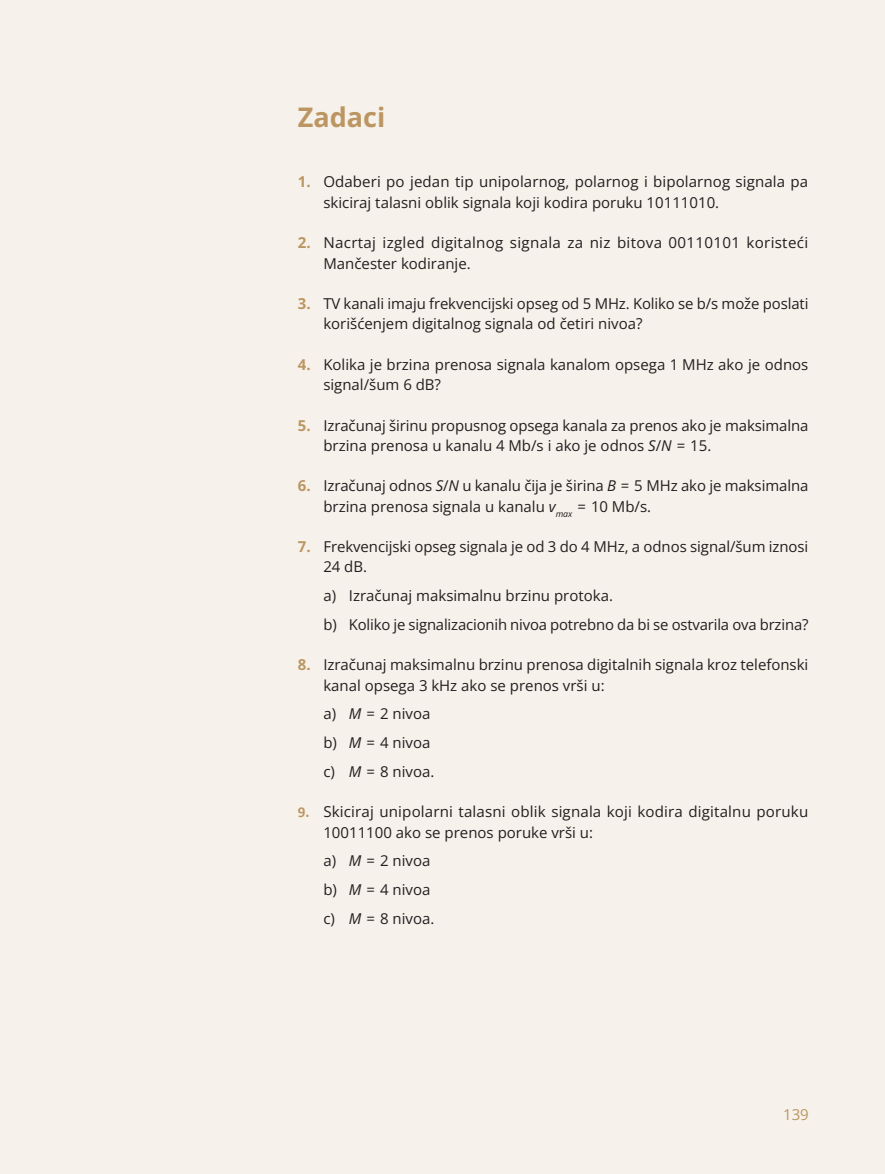
<style>
.page{position:relative;width:885px;height:1174px;background:#fff}
.page>*{position:absolute;margin:0;border:0;box-sizing:border-box;transform-origin:0 0}
.t1{font:700 27px "Open Sans";color:#bc9662}
.t2{font:15px/20.2px "Open Sans";color:#231f20}
.t3{font:15px/20.2px "Open Sans";letter-spacing:.02em;color:#231f20}
.t4{font:15px "Open Sans";color:#bc9662}
.s1{font-weight:700;color:#bc9662}
.s2{font-family:"Open Sansnk MATH"}
.s3{font-family:"Calibri";font-weight:700;color:#bc9662}
</style>
<div class="page">
<div style="left:0;top:0;width:884px;height:1174px;background:#f6f1ea"></div>
<h1 class="t1" style="left:298px;top:98px;width:89px">Zadaci</h1>
<p class="t2" style="left:323px;top:171px;width:486px;text-indent:-26px"><span class="s1">1.</span> Odaberi po jedan tip unipolarnog, polarnog i bipolarnog signala pa skiciraj talasni oblik signala koji kodira poruku 10111010.</p>
<p class="t3" style="left:323px;top:232px;width:486px;text-indent:-26px"><span class="s1">2.</span> Nacrtaj izgled digitalnog signala za niz bitova 00110101 koristeći<br>Mančester kodiranje.</p>
<p class="t2" style="left:323px;top:293px;width:486px;text-indent:-26px"><span class="s1">3.</span> TV kanali imaju frekvencijski opseg od <span class="s2">5</span> MHz. Koliko se b/s može poslati korišćenjem digitalnog signala od četiri nivoa?</p>
<p class="t2" style="left:323px;top:354px;width:486px;text-indent:-25px"><span class="s1">4.</span> Kolika je brzina prenosa signala kanalom opsega <span class="s2">1</span> MHz ako je odnos signal/šum <span class="s2">6</span> dB?</p>
<p class="t2" style="left:323px;top:414px;width:486px;text-indent:-26px"><span class="s1">5.</span> Izračunaj širinu propusnog opsega kanala za prenos ako je maksimalna brzina prenosa u kanalu <span class="s2">4</span> Mb/s i ako je odnos <span class="s2">S/N = 15</span>.</p>
<p class="t2" style="left:323px;top:475px;width:486px;text-indent:-26px"><span class="s1">6.</span> Izračunaj odnos <span class="s2">S/N</span> u kanalu čija je širina <span class="s2">B = 5</span> MHz ako je maksimalna brzina prenosa signala u kanalu <span class="s2">v</span><sub>max</sub> <span class="s2">= 10</span> Mb/s.</p>
<p class="t2" style="left:323px;top:536px;width:486px;text-indent:-26px"><span class="s1">7.</span> Frekvencijski opseg signala je od <span class="s2">3</span> do <span class="s2">4</span> MHz, a odnos signal/šum iznosi<br><span class="s2">24</span> dB.</p>
<p class="t2" style="left:323px;top:581px;width:486px;line-height:28.8px">a) Izračunaj maksimalnu brzinu protoka.<br>b) Koliko je signalizacionih nivoa potrebno da bi se ostvarila ova brzina?</p>
<p class="t2" style="left:323px;top:654px;width:486px;text-indent:-26px"><span class="s1">8.</span> Izračunaj maksimalnu brzinu prenosa digitalnih signala kroz telefonski kanal opsega 3 kHz ako se prenos vrši u:</p>
<p class="t2" style="left:323px;top:699px;width:112px;line-height:28.8px">a) <span class="s2">M = 2</span> nivoa b) <span class="s2">M = 4</span> nivoa c) <span class="s2">M = 8</span> nivoa.</p>
<p class="t2" style="left:323px;top:801px;width:486px;text-indent:-26px"><span class="s3">9.</span> Skiciraj unipolarni talasni oblik signala koji kodira digitalnu poruku<br>10011100 ako se prenos poruke vrši u:</p>
<p class="t2" style="left:323px;top:846px;width:112px;line-height:28.8px">a) <span class="s2">M = 2</span> nivoa b) <span class="s2">M = 4</span> nivoa c) <span class="s2">M = 8</span> nivoa.</p>
<p class="t4" style="left:783px;top:1104px;width:27px">139</p>
</div>
